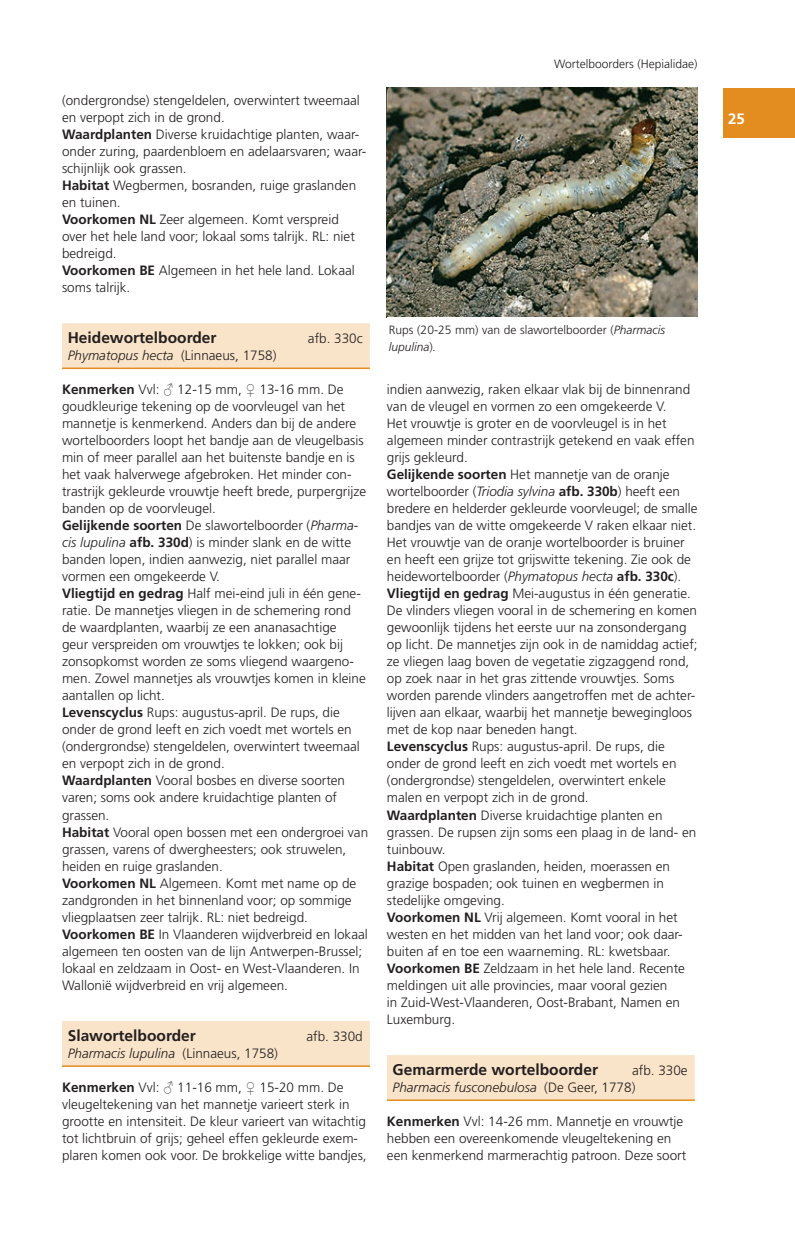
<style>
.page{position:relative;width:795px;height:1249px;background:#fff}
.page>*{position:absolute;margin:0;border:0;box-sizing:border-box;transform-origin:0 0}
.t1{font:700 15.6px "Frutiger LT";color:#231f20}
.t2{font:700 15px "Frutiger LT";color:#fff}
.t3{font:300 13.6px/17px "Frutiger LT";color:#231f20}
.t4{font:italic 300 13.6px/17px "Frutiger LT";color:#231f20}
.t5{font:300 12px/17px "Frutiger LT";color:#231f20}
.s1{font-weight:700}
.s2{font-style:normal}
.s3{font-family:"Century";font-weight:400}
.s4{font-style:italic}
</style>
<div class="page">
<div style="left:722px;top:88px;width:72px;height:49px;background:#e38d21"></div>
<div style="left:62px;top:323px;width:308px;height:45px;background:#f9e4c9"></div>
<hr style="left:62px;top:367px;width:308px;height:2px;background:#e38d21">
<div style="left:62px;top:1020px;width:308px;height:45px;background:#f9e4c9"></div>
<hr style="left:62px;top:1065px;width:308px;height:1px;background:#e38d21">
<div style="left:387px;top:1054px;width:307px;height:45px;background:#f9e4c9"></div>
<hr style="left:387px;top:1099px;width:307px;height:1px;background:#e38d21">
<img style="left:387px;top:88px;width:310px;height:229px">
<p class="t3" style="left:62px;top:92px;width:306px">(ondergrondse) stengeldelen, overwintert tweemaal en verpopt zich in de grond.<br><span class="s1">Waardplanten</span> Diverse kruidachtige planten, waar&shy;onder zuring, paardenbloem en adelaarsvaren; waar&shy;schijnlijk ook grassen.<br><span class="s1">Habitat</span> Wegbermen, bosranden, ruige graslanden en tuinen.<br><span class="s1">Voorkomen NL</span> Zeer algemeen. Komt verspreid over het hele land voor; lokaal soms talrijk. RL: niet bedreigd.<br><span class="s1">Voorkomen BE</span> Algemeen in het hele land. Lokaal soms talrijk.</p>
<p class="t1" style="left:68px;top:328px;width:150px">Heidewortelboorder</p>
<p class="t3" style="left:308px;top:330px;width:56px">afb. 330c</p>
<p class="t4" style="left:68px;top:347px;width:210px">Phymatopus hecta <span class="s2">(Linnaeus, 1758)</span></p>
<p class="t3" style="left:62px;top:381px;width:307px"><span class="s1">Kenmerken</span> Vvl: <span class="s3">♂</span> 12-15 mm, <span class="s3">♀</span> 13-16 mm. De goudkleurige tekening op de voorvleugel van het mannetje is kenmerkend. Anders dan bij de andere wortelboorders loopt het bandje aan de vleugelbasis min of meer parallel aan het buitenste bandje en is het vaak halverwege afgebroken. Het minder con&shy;trastrijk gekleurde vrouwtje heeft brede, purpergrijze banden op de voorvleugel.<br><span class="s1">Gelijkende soorten</span> De slawortelboorder (<span class="s4">Pharma&shy;cis lupulina</span> <span class="s1">afb. 330d</span>) is minder slank en de witte banden lopen, indien aanwezig, niet parallel maar vormen een omgekeerde V.<br><span class="s1">Vliegtijd en gedrag</span> Half mei-eind juli in één gene&shy;ratie. De mannetjes vliegen in de schemering rond de waardplanten, waarbij ze een ananasachtige<br>geur verspreiden om vrouwtjes te lokken; ook bij zonsopkomst worden ze soms vliegend waargeno&shy;men. Zowel mannetjes als vrouwtjes komen in kleine aantallen op licht.<br><span class="s1">Levenscyclus</span> Rups: augustus-april. De rups, die onder de grond leeft en zich voedt met wortels en (ondergrondse) stengeldelen, overwintert tweemaal en verpopt zich in de grond.<br><span class="s1">Waardplanten</span> Vooral bosbes en diverse soorten varen; soms ook andere kruidachtige planten of grassen.<br><span class="s1">Habitat</span> Vooral open bossen met een ondergroei van grassen, varens of dwergheesters; ook struwelen, heiden en ruige graslanden.<br><span class="s1">Voorkomen NL</span> Algemeen. Komt met name op de zandgronden in het binnenland voor; op sommige vliegplaatsen zeer talrijk. RL: niet bedreigd.<br><span class="s1">Voorkomen BE</span> In Vlaanderen wijdverbreid en lokaal algemeen ten oosten van de lijn Antwerpen-Brussel; lokaal en zeldzaam in Oost- en West-Vlaanderen. In Wallonië wijdverbreid en vrij algemeen.</p>
<p class="t1" style="left:68px;top:1025px;width:130px">Slawortelboorder</p>
<p class="t3" style="left:306px;top:1027px;width:58px">afb. 330d</p>
<p class="t4" style="left:68px;top:1044px;width:212px">Pharmacis lupulina <span class="s2">(Linnaeus, 1758)</span></p>
<p class="t3" style="left:62px;top:1078px;width:306px"><span class="s1">Kenmerken</span> Vvl: <span class="s3">♂</span> 11-16 mm, <span class="s3">♀</span> 15-20 mm. De vleugeltekening van het mannetje varieert sterk in grootte en intensiteit. De kleur varieert van witachtig tot lichtbruin of grijs; geheel effen gekleurde exem&shy;plaren komen ook voor. De brokkelige witte bandjes,</p>
<p class="t5" style="left:554px;top:56px;width:145px">Wortelboorders (Hepialidae)</p>
<p class="t5" style="left:389px;top:322px;width:277px">Rups (20-25 mm) van de slawortelboorder (<span class="s4">Pharmacis lupulina</span>)<span class="s4">.</span></p>
<p class="t3" style="left:387px;top:381px;width:312px">indien aanwezig, raken elkaar vlak bij de binnenrand van de vleugel en vormen zo een omgekeerde V.<br>Het vrouwtje is groter en de voorvleugel is in het algemeen minder contrastrijk getekend en vaak effen grijs gekleurd.<br><span class="s1">Gelijkende soorten</span> Het mannetje van de oranje wortelboorder (<span class="s4">Triodia sylvina</span> <span class="s1">afb. 330b</span>) heeft een bredere en helderder gekleurde voorvleugel; de smalle bandjes van de witte omgekeerde V raken elkaar niet.<br>Het vrouwtje van de oranje wortelboorder is bruiner en heeft een grijze tot grijswitte tekening. Zie ook de heidewortelboorder (<span class="s4">Phymatopus hecta</span> <span class="s1">afb. 330c</span>).<br><span class="s1">Vliegtijd en gedrag</span> Mei-augustus in één generatie.<br>De vlinders vliegen vooral in de schemering en komen gewoonlijk tijdens het eerste uur na zonsondergang op licht. De mannetjes zijn ook in de namiddag actief; ze vliegen laag boven de vegetatie zigzaggend rond, op zoek naar in het gras zittende vrouwtjes. Soms worden parende vlinders aangetroffen met de achter&shy;lijven aan elkaar, waarbij het mannetje bewegingloos met de kop naar beneden hangt.<br><span class="s1">Levenscyclus</span> Rups: augustus-april. De rups, die onder de grond leeft en zich voedt met wortels en (ondergrondse) stengeldelen, overwintert enkele malen en verpopt zich in de grond.<br><span class="s1">Waardplanten</span> Diverse kruidachtige planten en grassen. De rupsen zijn soms een plaag in de land- en tuinbouw.<br><span class="s1">Habitat</span> Open graslanden, heiden, moerassen en grazige bospaden; ook tuinen en wegbermen in stedelijke omgeving.<br><span class="s1">Voorkomen NL</span> Vrij algemeen. Komt vooral in het westen en het midden van het land voor; ook daar&shy;buiten af en toe een waarneming. RL: kwetsbaar.<br><span class="s1">Voorkomen BE</span> Zeldzaam in het hele land. Recente meldingen uit alle provincies, maar vooral gezien<br>in Zuid-West-Vlaanderen, Oost-Brabant, Namen en Luxemburg.</p>
<p class="t1" style="left:392px;top:1059px;width:207px">Gemarmerde wortelboorder</p>
<p class="t4" style="left:392px;top:1061px;width:296px;text-indent:239px"><span class="s2">afb. 330e<br></span>Pharmacis fusconebulosa <span class="s2">(De Geer, 1778)</span></p>
<p class="t3" style="left:387px;top:1112px;width:301px"><span class="s1">Kenmerken</span> Vvl: 14-26 mm. Mannetje en vrouwtje hebben een overeenkomende vleugeltekening en een kenmerkend marmerachtig patroon. Deze soort</p>
<p class="t2" style="left:727px;top:110px;width:18px">25</p>
</div>
